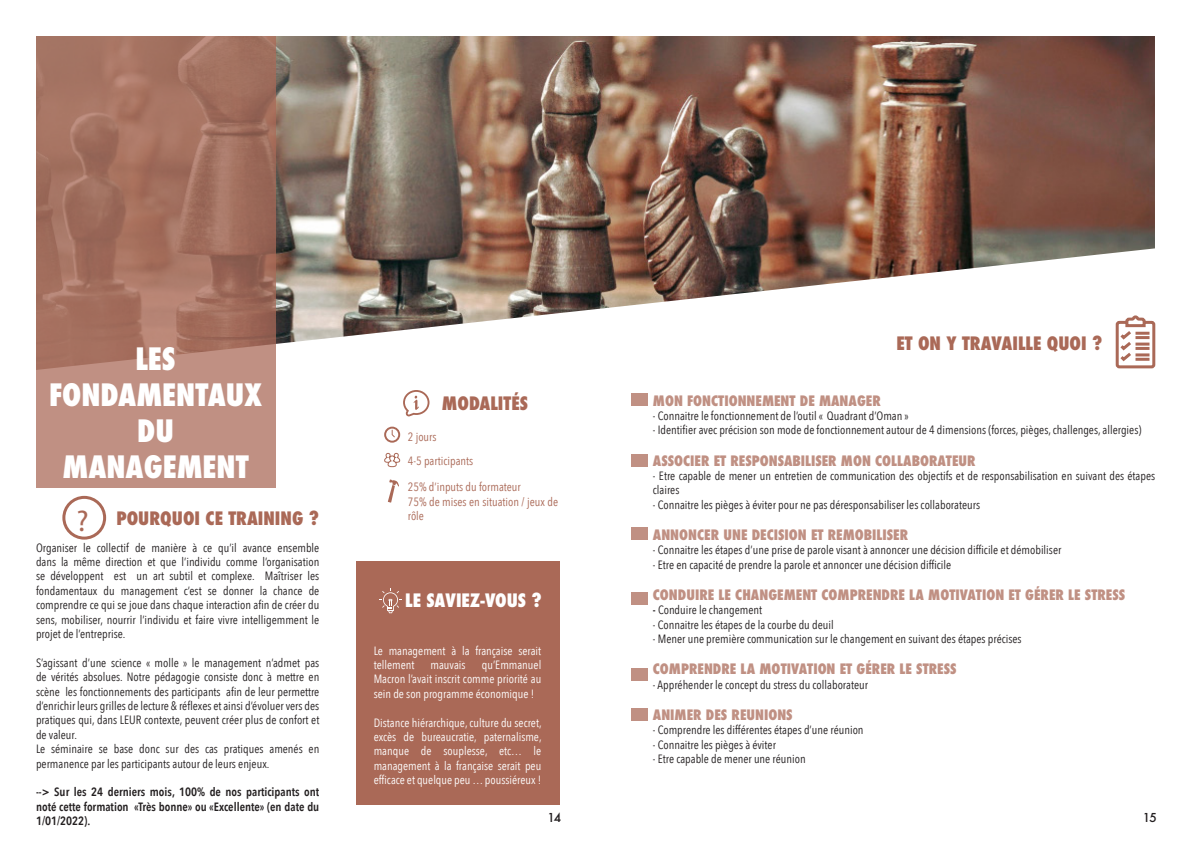
<style>
.page{position:relative;width:1191px;height:842px;background:#fff}
.page>*{position:absolute;margin:0;border:0;box-sizing:border-box;transform-origin:0 0}
.t1{font:800 condensed 30px/36px "Futura";color:#fff;text-align:center}
.t2{font:30px "Myriad Pro";color:#aa6957}
.t3{font:800 condensed 18px "Futura";color:#aa6957}
.t4{font:800 condensed 18px "Futura";color:#fff}
.t5{font:800 condensed 14px "Futura";color:#c09083}
.t6{font:12px/14.4px "Avenir Next Condensed";color:#231f20}
.t7{font:12px/14.4px "Avenir Next Condensed";color:#fff;text-align:justify}
.t8{font:600 12px/14.4px "Avenir Next Condensed";color:#231f20;text-align:justify}
.t9{font:12px/14.4px "Avenir Next Condensed";color:#aa6957}
.t10{font:500 12px "Futura";color:#231f20}
.s1{font-weight:600}
</style>
<div class="page">
<div style="left:355px;top:561px;width:204px;height:245px;background:#aa6957"></div>
<svg style="left:403px;top:390px;width:26px;height:26px"></svg>
<svg style="left:384px;top:427px;width:16px;height:16px"></svg>
<svg style="left:384px;top:452px;width:17px;height:16px"></svg>
<svg style="left:388px;top:479px;width:11px;height:24px"></svg>
<svg style="left:379px;top:588px;width:23px;height:25px"></svg>
<img style="left:275px;top:36px;width:880px;height:334px">
<svg style="left:36px;top:36px;width:239px;height:452px;background:#ab796a"></svg>
<div style="left:62px;top:496px;width:44px;height:44px;border:3px solid #aa6957;border-radius:50%"></div>
<svg style="left:1114px;top:313px;width:42px;height:57px"></svg>
<div style="left:631px;top:393px;width:16px;height:13px;background:#c09083"></div>
<div style="left:631px;top:454px;width:16px;height:12px;background:#c09083"></div>
<div style="left:631px;top:527px;width:16px;height:13px;background:#c09083"></div>
<div style="left:631px;top:592px;width:16px;height:13px;background:#c09083"></div>
<div style="left:631px;top:708px;width:16px;height:13px;background:#c09083"></div>
<div style="left:631px;top:668px;width:16px;height:13px;background:#c09083"></div>
<p class="t1" style="left:49px;top:341px;width:214px">LES<br>FONDAMENTAUX<br>DU<br>MANAGEMENT</p>
<p class="t3" style="left:116px;top:506px;width:204px">POURQUOI CE TRAINING ?</p>
<p class="t2" style="left:76px;top:502px;width:14px">?</p>
<p class="t6" style="left:36px;top:540px;width:285px;text-align:justify">Organiser le collectif de manière à ce qu’il avance ensemble dans la même direction et que l’individu comme l’organisation se développent est un art subtil et complexe. Maîtriser les fondamentaux du management c’est se donner la chance de comprendre ce qui se joue dans chaque interaction afin de créer du sens, mobiliser, nourrir l’individu et faire vivre intelligemment le projet de l’entreprise.</p>
<p class="t6" style="left:36px;top:655px;width:285px;text-align:justify">S’agissant d’une science « molle » le management n’admet pas de vérités absolues. Notre pédagogie consiste donc à mettre en scène les fonctionnements des participants afin de leur permettre d’enrichir leurs grilles de lecture &amp; réflexes et ainsi d’évoluer vers des pratiques qui, dans LEUR contexte, peuvent créer plus de confort et de valeur.</p>
<p class="t6" style="left:36px;top:741px;width:285px">Le séminaire se base donc sur des cas pratiques amenés en permanence par les participants autour de leurs enjeux.</p>
<p class="t8" style="left:36px;top:785px;width:285px">--&gt; Sur les 24 derniers mois, 100% de nos participants ont noté cette formation «Très bonne» ou «Excellente» (en date du 1/01/2022).</p>
<p class="t3" style="left:442px;top:391px;width:88px">MODALITÉS</p>
<p class="t9" style="left:408px;top:429px;width:30px">2 jours</p>
<p class="t9" style="left:408px;top:453px;width:67px">4-5 participants</p>
<p class="t9" style="left:408px;top:479px;width:115px">25% d’inputs du formateur</p>
<p class="t9" style="left:408px;top:494px;width:152px">75% de mises en situation / jeux de rôle</p>
<p class="t4" style="left:405px;top:588px;width:138px">LE SAVIEZ-VOUS ?</p>
<p class="t7" style="left:374px;top:643px;width:169px">Le management à la française serait tellement</p>
<p class="t7" style="left:374px;top:657px;width:169px;text-indent:108px">qu’Emmanuel Macron l’avait inscrit comme priorité au sein de son programme économique !</p>
<p class="t7" style="left:374px;top:715px;width:169px">Distance hiérarchique, culture du secret, excès de bureaucratie, paternalisme, manque de souplesse, etc… le management à la française serait peu efficace et quelque peu … poussiéreux !</p>
<p class="t7" style="left:430px;top:657px;width:37px">mauvais</p>
<p class="t3" style="left:896px;top:331px;width:207px">ET ON Y TRAVAILLE QUOI ?</p>
<p class="t5" style="left:653px;top:391px;width:229px">MON FONCTIONNEMENT DE MANAGER</p>
<p class="t6" style="left:653px;top:408px;width:257px">- Connaitre le fonctionnement de l’outil « Quadrant d’Oman »</p>
<p class="t6" style="left:653px;top:422px;width:490px">- Identifier avec précision son mode de fonctionnement autour de 4 dimensions (forces, pièges, challenges, allergies)</p>
<p class="t5" style="left:653px;top:451px;width:324px">ASSOCIER ET RESPONSABILISER MON COLLABORATEUR</p>
<p class="t6" style="left:653px;top:468px;width:504px">- Etre capable de mener un entretien de communication des objectifs et de responsabilisation en suivant des étapes claires</p>
<p class="t6" style="left:653px;top:497px;width:329px">- Connaitre les pièges à éviter pour ne pas déresponsabiliser les collaborateurs</p>
<p class="t5" style="left:653px;top:525px;width:257px">ANNONCER UNE DECISION ET REMOBILISER</p>
<p class="t6" style="left:653px;top:542px;width:410px">- Connaitre les étapes d’une prise de parole visant à annoncer une décision difficile et démobiliser</p>
<p class="t6" style="left:653px;top:557px;width:300px">- Etre en capacité de prendre la parole et annoncer une décision difficile</p>
<p class="t5" style="left:653px;top:585px;width:474px">CONDUIRE LE CHANGEMENT COMPRENDRE LA MOTIVATION ET GÉRER LE STRESS</p>
<p class="t6" style="left:653px;top:602px;width:111px"><span class="s1">-</span> Conduire le changement</p>
<p class="t6" style="left:653px;top:617px;width:182px">- Connaitre les étapes de la courbe du deuil</p>
<p class="t6" style="left:653px;top:631px;width:370px">- Mener une première communication sur le changement en suivant des étapes précises</p>
<p class="t5" style="left:653px;top:660px;width:305px">COMPRENDRE LA MOTIVATION ET GÉRER LE STRESS</p>
<p class="t6" style="left:653px;top:677px;width:217px">- Appréhender le concept du stress du collaborateur</p>
<p class="t5" style="left:653px;top:705px;width:141px">ANIMER DES REUNIONS</p>
<p class="t6" style="left:653px;top:722px;width:212px">- Comprendre les différentes étapes d’une réunion</p>
<p class="t6" style="left:653px;top:737px;width:125px">- Connaitre les pièges à éviter</p>
<p class="t6" style="left:653px;top:751px;width:154px">- Etre capable de mener une réunion</p>
<p class="t10" style="left:547px;top:809px;width:15px">14</p>
<p class="t10" style="left:1143px;top:809px;width:15px">15</p>
</div>
